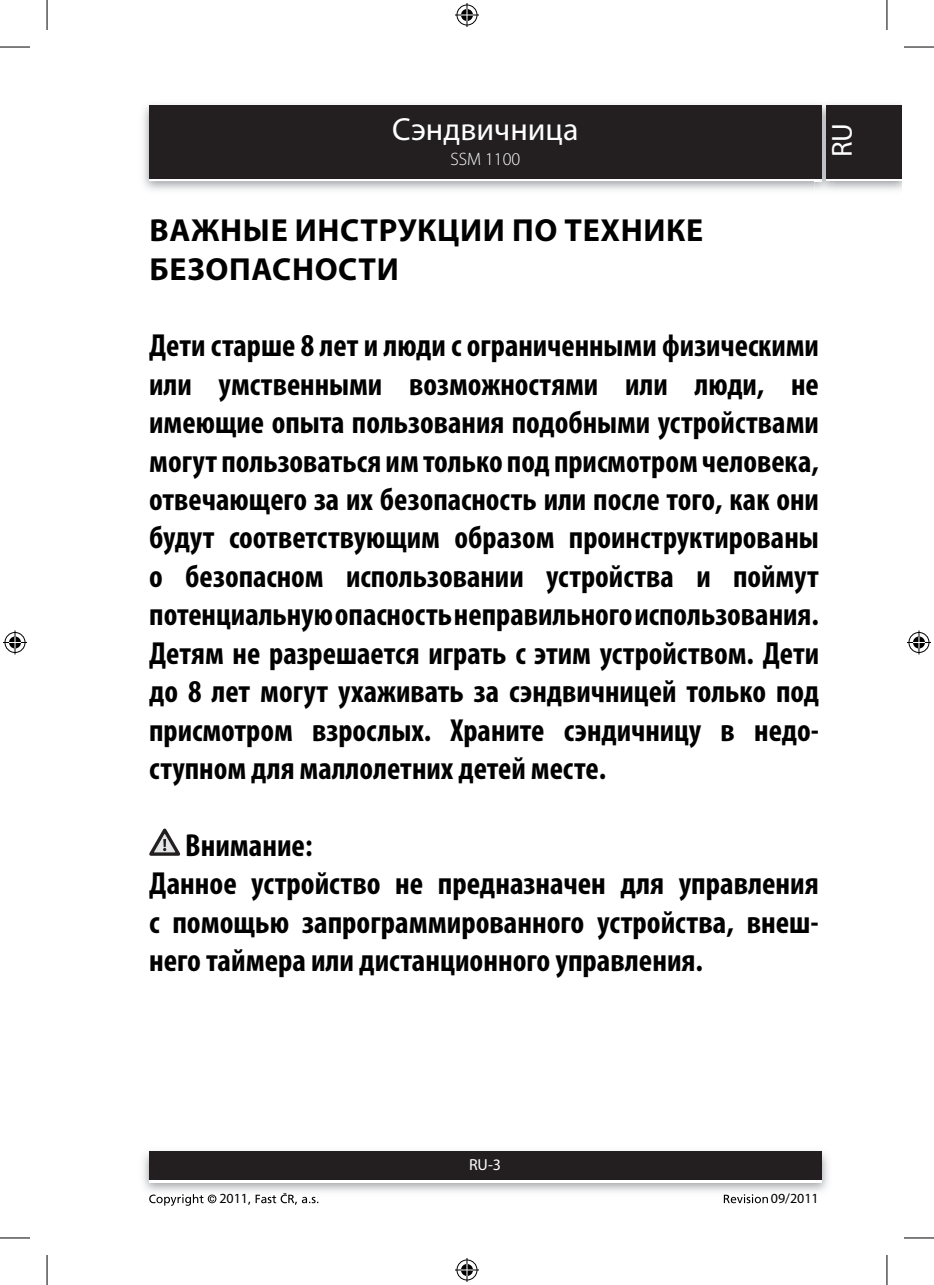
<style>
.page{position:relative;width:934px;height:1285px;background:#fff}
.page>*{position:absolute;margin:0;border:0;box-sizing:border-box;transform-origin:0 0}
.t1{font:700 condensed 32px/38.4px "Myriad Pro";color:#000;text-align:justify}
.t2{font:700 32px/38.4px "Myriad Pro";letter-spacing:.02em;color:#000}
.t3{font:32px "Myriad Pro";color:#fff}
.t4{font:29px "Myriad Pro";color:#fff}
.t5{font:300 18px "Myriad Pro";color:#fff}
.t6{font:16px "Myriad Pro";color:#fff}
.t7{font:14px "Myriad Pro";color:#000}
</style>
<div class="page">
<div style="left:149px;top:108px;width:672px;height:73px;background:linear-gradient(to right,#231f20,#231f20)"></div>
<div style="left:149px;top:105px;width:672px;height:73px;background:#231f20"></div>
<img style="left:143px;top:1151px;width:685px;height:42px">
<div style="left:149px;top:1154px;width:672px;height:28px;background:linear-gradient(to right,#fff,#fff)"></div>
<div style="left:149px;top:1151px;width:672px;height:28px;background:#231f20"></div>
<img style="left:814px;top:102px;width:18px;height:90px">
<svg style="left:814px;top:178px;width:7px;height:3px"></svg>
<img style="left:814px;top:105px;width:7px;height:3px">
<img style="left:814px;top:108px;width:7px;height:70px">
<div style="left:825px;top:108px;width:75px;height:73px;background:linear-gradient(to right,#231f20,#231f20)"></div>
<div style="left:825px;top:105px;width:75px;height:73px;background:#231f20"></div>
<svg style="left:149px;top:1194px;width:67px;height:11px"></svg>
<svg style="left:248px;top:1193px;width:70px;height:11px"></svg>
<svg style="left:723px;top:1194px;width:44px;height:9px"></svg>
<svg style="left:149px;top:828px;width:31px;height:27px"></svg>
<hr style="left:0;top:47px;width:30px;height:1px;background:#000">
<hr style="left:903px;top:47px;width:30px;height:1px;background:#000">
<hr style="left:0;top:1237px;width:30px;height:1px;background:#000">
<hr style="left:903px;top:1237px;width:30px;height:1px;background:#000">
<hr style="left:47px;top:0;width:1px;height:30px;background:#000">
<hr style="left:47px;top:1255px;width:1px;height:30px;background:#000">
<hr style="left:886px;top:0;width:1px;height:30px;background:#000">
<hr style="left:886px;top:1255px;width:1px;height:30px;background:#000">
<svg style="left:455px;top:3px;width:24px;height:24px"></svg>
<svg style="left:455px;top:1258px;width:24px;height:24px"></svg>
<svg style="left:3px;top:630px;width:24px;height:24px"></svg>
<svg style="left:907px;top:630px;width:23px;height:24px"></svg>
<p class="t3" style="left:392px;top:117px;width:188px">Сэндвичница</p>
<p class="t5" style="left:450px;top:152px;width:71px">SSM 1100</p>
<p class="t2" style="left:149px;top:214px;width:555px">ВАЖНЫЕ ИНСТРУКЦИИ ПО ТЕХНИКЕ<br>БЕЗОПАСНОСТИ</p>
<p class="t4" style="left:830px;top:157px;width:36px;rotate:-90deg">RU</p>
<p class="t1" style="left:149px;top:329px;width:671px">Дети старше 8 лет и люди с ограниченными физическими или умственными возможностями или люди, не имеющие опыта пользования подобными устройствами могут пользоваться им только под присмотром человека, отвечающего за их безопасность или после того, как они будут соответствующим образом проинструктированы о безопасном использовании устройства и поймут потенциальную опасность неправильного использования.<br>Детям не разрешается играть с этим устройством. Дети до 8 лет могут ухаживать за сэндвичницей только под присмотром взрослых. Храните сэндичницу в недо&shy;ступном для маллолетних детей месте.</p>
<p class="t1" style="left:149px;top:829px;width:670px;text-align:left;text-indent:36px">Внимание:<br>Данное устройство не предназначен для управления с помощью запрограммированного устройства, внеш&shy;него таймера или дистанционного управления.</p>
<p class="t6" style="left:469px;top:1158px;width:34px">RU-3</p>
<p class="t7" style="left:219px;top:1193px;width:30px">2011</p>
<p class="t7" style="left:770px;top:1193px;width:49px">09/2011</p>
</div>
